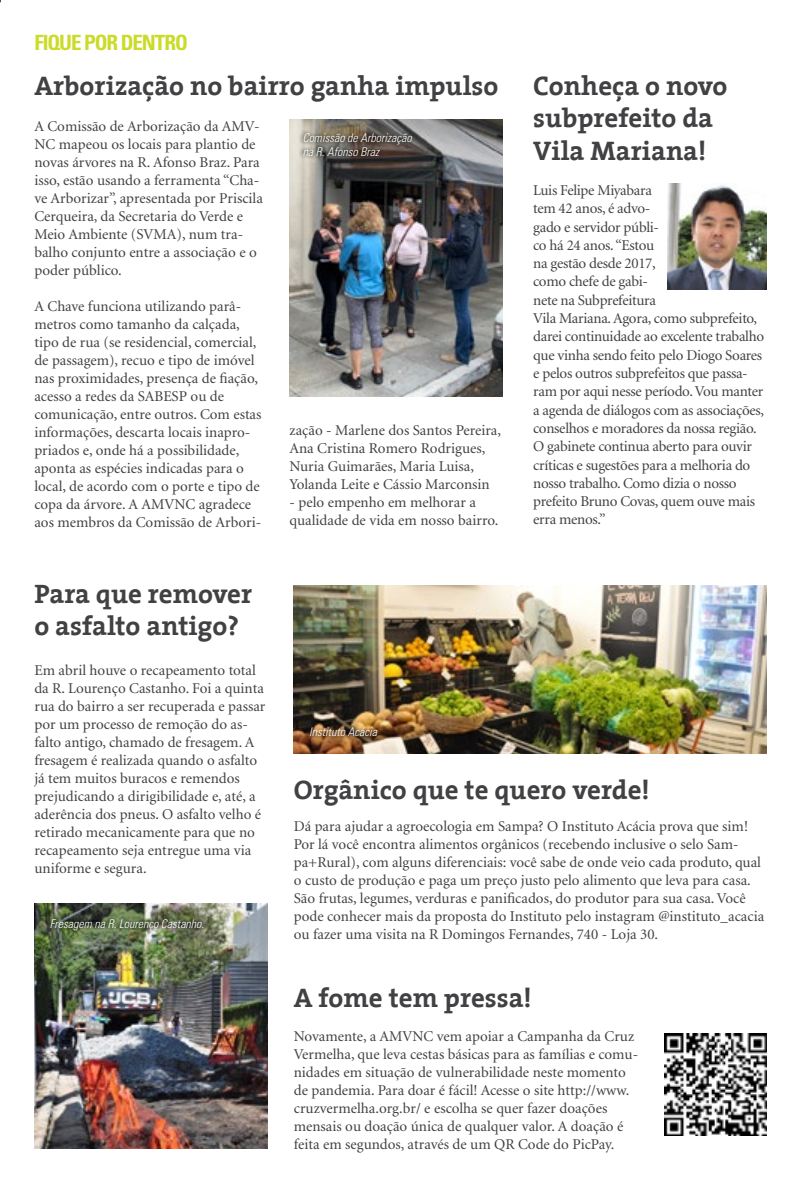
<style>
.page{position:relative;width:808px;height:1191px;background:#fff}
.page>*{position:absolute;margin:0;border:0;box-sizing:border-box;transform-origin:0 0}
.t1{font:700 27px/32.4px "The Serif";color:#414042}
.t2{font:700 condensed 21px "Univers";letter-spacing:-.05em;color:#cbdb2a}
.t3{font:15px/18px "Minion";color:#414042}
.t4{font:15px/18.3px "Minion";letter-spacing:-.02em;color:#414042}
.t5{font:italic 300 condensed 12px/14.4px "Univers";color:#fff}
</style>
<div class="page">
<img style="left:290px;top:120px;width:212px;height:276px">
<img style="left:294px;top:586px;width:473px;height:167px">
<img style="left:34px;top:903px;width:233px;height:245px">
<img style="left:668px;top:184px;width:99px;height:105px">
<div style="left:299px;top:130px;width:115px;height:29px;background:#000;opacity:.8"></div>
<div style="left:305px;top:724px;width:75px;height:15px;background:#000;opacity:.8"></div>
<div style="left:46px;top:916px;width:160px;height:18px;background:#000;opacity:.8"></div>
<img style="left:664px;top:1033px;width:103px;height:102px">
<h2 class="t2" style="left:34px;top:30px;width:155px">FIQUE POR DENTRO</h2>
<h1 class="t1" style="left:34px;top:69px;width:465px">Arborização no bairro ganha impulso</h1>
<p class="t3" style="left:34px;top:118px;width:230px">A Comissão de Arborização da AMV-NC mapeou os locais para plantio de novas árvores na R. Afonso Braz. Para isso, estão usando a ferramenta “Cha&shy;ve Arborizar”, apresentada por Priscila Cerqueira, da Secretaria do Verde e Meio Ambiente (SVMA), num tra&shy;balho conjunto entre a associação e o poder público.</p>
<p class="t3" style="left:34px;top:298px;width:229px">A Chave funciona utilizando parâ&shy;metros como tamanho da calçada, tipo de rua (se residencial, comercial, de passagem), recuo e tipo de imóvel nas proximidades, presença de fiação, acesso a redes da SABESP ou de comunicação, entre outros. Com estas informações, descarta locais inapro&shy;priados e, onde há a possibilidade, aponta as espécies indicadas para o local, de acordo com o porte e tipo de copa da árvore. A AMVNC agradece aos membros da Comissão de Arbori-</p>
<h1 class="t1" style="left:34px;top:577px;width:219px">Para que remover o asfalto antigo?</h1>
<p class="t5" style="left:303px;top:130px;width:111px">Comissão de Arborização na R. Afonso Braz</p>
<p class="t3" style="left:290px;top:421px;width:213px">zação - Marlene dos Santos Pereira,<br>Ana Cristina Romero Rodrigues,<br>Nuria Guimarães, Maria Luisa,<br>Yolanda Leite e Cássio Marconsin</p>
<p class="t3" style="left:290px;top:493px;width:210px">- pelo empenho em melhorar a qualidade de vida em nosso bairro.</p>
<h1 class="t1" style="left:533px;top:69px;width:196px">Conheça o novo subprefeito da<br>Vila Mariana!</h1>
<p class="t4" style="left:533px;top:182px;width:232px">Luis Felipe Miyabara<br>tem 42 anos, é advo-<br>gado e servidor públi-<br>co há 24 anos. “Estou<br>na gestão desde 2017,<br>como chefe de gabi-<br>nete na Subprefeitura<br>Vila Mariana. Agora, como subprefeito, darei continuidade ao excelente trabalho que vinha sendo feito pelo Diogo Soares e pelos outros subprefeitos que passa&shy;ram por aqui nesse período. Vou manter a agenda de diálogos com as associações, conselhos e moradores da nossa região.<br>O gabinete continua aberto para ouvir críticas e sugestões para a melhoria do nosso trabalho. Como dizia o nosso prefeito Bruno Covas, quem ouve mais erra menos.”</p>
<p class="t3" style="left:34px;top:661px;width:232px">Em abril houve o recapeamento total da R. Lourenço Castanho. Foi a quinta rua do bairro a ser recuperada e passar por um processo de remoção do as&shy;falto antigo, chamado de fresagem. A fresagem é realizada quando o asfalto já tem muitos buracos e remendos prejudicando a dirigibilidade e, até, a aderência dos pneus. O asfalto velho é retirado mecanicamente para que no recapeamento seja entregue uma via uniforme e segura.</p>
<p class="t5" style="left:50px;top:916px;width:156px">Fresagem na R. Lourenço Castanho.</p>
<p class="t5" style="left:309px;top:724px;width:69px">Instituto Acácia</p>
<h1 class="t1" style="left:294px;top:773px;width:357px">Orgânico que te quero verde!</h1>
<p class="t3" style="left:294px;top:817px;width:472px">Dá para ajudar a agroecologia em Sampa? O Instituto Acácia prova que sim!<br>Por lá você encontra alimentos orgânicos (recebendo inclusive o selo Sam&shy;pa+Rural), com alguns diferenciais: você sabe de onde veio cada produto, qual o custo de produção e paga um preço justo pelo alimento que leva para casa.<br>São frutas, legumes, verduras e panificados, do produtor para sua casa. Você pode conhecer mais da proposta do Instituto pelo instagram @instituto_acacia ou fazer uma visita na R Domingos Fernandes, 740 - Loja 30.</p>
<h1 class="t1" style="left:294px;top:980px;width:240px">A fome tem pressa!</h1>
<p class="t3" style="left:294px;top:1027px;width:346px">Novamente, a AMVNC vem apoiar a Campanha da Cruz Vermelha, que leva cestas básicas para as famílias e comu&shy;nidades em situação de vulnerabilidade neste momento de pandemia. Para doar é fácil! Acesse o site http://www. cruzvermelha.org.br/ e escolha se quer fazer doações mensais ou doação única de qualquer valor. A doação é feita em segundos, através de um QR Code do PicPay.</p>
</div>
